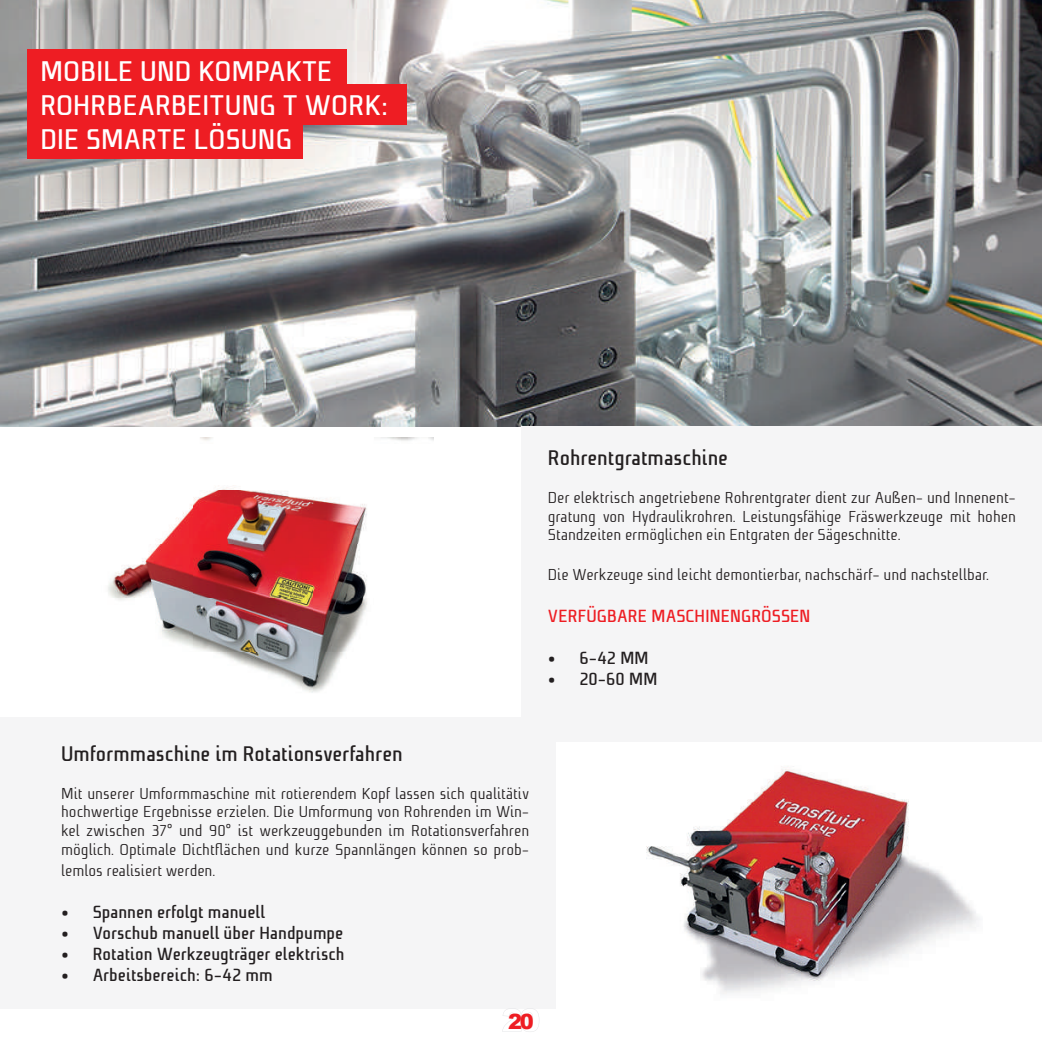
<style>
.page{position:relative;width:1042px;height:1042px;background:#fff}
.page>*{position:absolute;margin:0;border:0;box-sizing:border-box;transform-origin:0 0}
.t1{font:700 28.18px/33.9px "Niks";letter-spacing:.01em;color:#fff}
.t2{font:700 21px "Niks";color:#231f20}
.t3{font:900 21px "Arial";color:#ee1d23}
.t4{font:700 17.5px "Niks";color:#231f20}
.t5{font:700 17.5px "Niks";letter-spacing:.01em;color:#ee1d23}
.t6{font:15.75px/18.9px "Niks";color:#231f20;text-align:justify}
</style>
<div class="page">
<img style="left:0;top:0;width:1042px;height:427px">
<img style="left:108px;top:437px;width:325px;height:256px">
<img style="left:646px;top:766px;width:334px;height:228px">
<div style="left:27px;top:50px;width:320px;height:40px;background:#ee1d23"></div>
<div style="left:27px;top:85px;width:380px;height:40px;background:#ee1d23"></div>
<div style="left:27px;top:118px;width:276px;height:40px;background:#ee1d23"></div>
<div style="left:521px;top:427px;width:520px;height:315px;background:#f5f5f6"></div>
<div style="left:0;top:717px;width:556px;height:291px;background:#f5f5f6"></div>
<svg style="left:502px;top:1008px;width:37px;height:24px"></svg>
<h1 class="t1" style="left:40px;top:54px;width:349px">MOBILE UND KOMPAKTE<br>ROHRBEARBEITUNG T WORK:<br>DIE SMARTE LÖSUNG</h1>
<h2 class="t2" style="left:548px;top:443px;width:182px">Rohrentgratmaschine</h2>
<p class="t6" style="left:548px;top:487px;width:469px">Der elektrisch angetriebene Rohrentgrater dient zur Außen- und Innenent&shy;gratung von Hydraulikrohren. Leistungsfähige Fräswerkzeuge mit hohen Standzeiten ermöglichen ein Entgraten der Sägeschnitte.</p>
<p class="t6" style="left:548px;top:565px;width:443px">Die Werkzeuge sind leicht demontierbar, nachschärf- und nachstellbar.</p>
<p class="t5" style="left:548px;top:604px;width:264px">VERFÜGBARE MASCHINENGRÖSSEN</p>
<p class="t4" style="left:548px;top:646px;width:102px">• 6-42 MM</p>
<p class="t4" style="left:548px;top:667px;width:111px">• 20-60 MM</p>
<h2 class="t2" style="left:61px;top:739px;width:343px">Umformmaschine im Rotationsverfahren</h2>
<p class="t6" style="left:61px;top:783px;width:469px">Mit unserer Umformmaschine mit rotierendem Kopf lassen sich qualitätiv hochwertige Ergebnisse erzielen. Die Umformung von Rohrenden im Win&shy;kel zwischen 37° und 90° ist werkzeuggebunden im Rotationsverfahren möglich. Optimale Dichtflächen und kurze Spannlängen können so prob-</p>
<p class="t6" style="left:61px;top:861px;width:156px">lemlos realisiert werden.</p>
<p class="t4" style="left:61px;top:900px;width:205px">• Spannen erfolgt manuell</p>
<p class="t4" style="left:61px;top:921px;width:284px">• Vorschub manuell über Handpumpe</p>
<p class="t4" style="left:61px;top:942px;width:285px">• Rotation Werkzeugträger elektrisch</p>
<p class="t4" style="left:61px;top:963px;width:213px">• Arbeitsbereich: 6-42 mm</p>
<h2 class="t3" style="left:508px;top:1006px;width:27px">20</h2>
</div>
